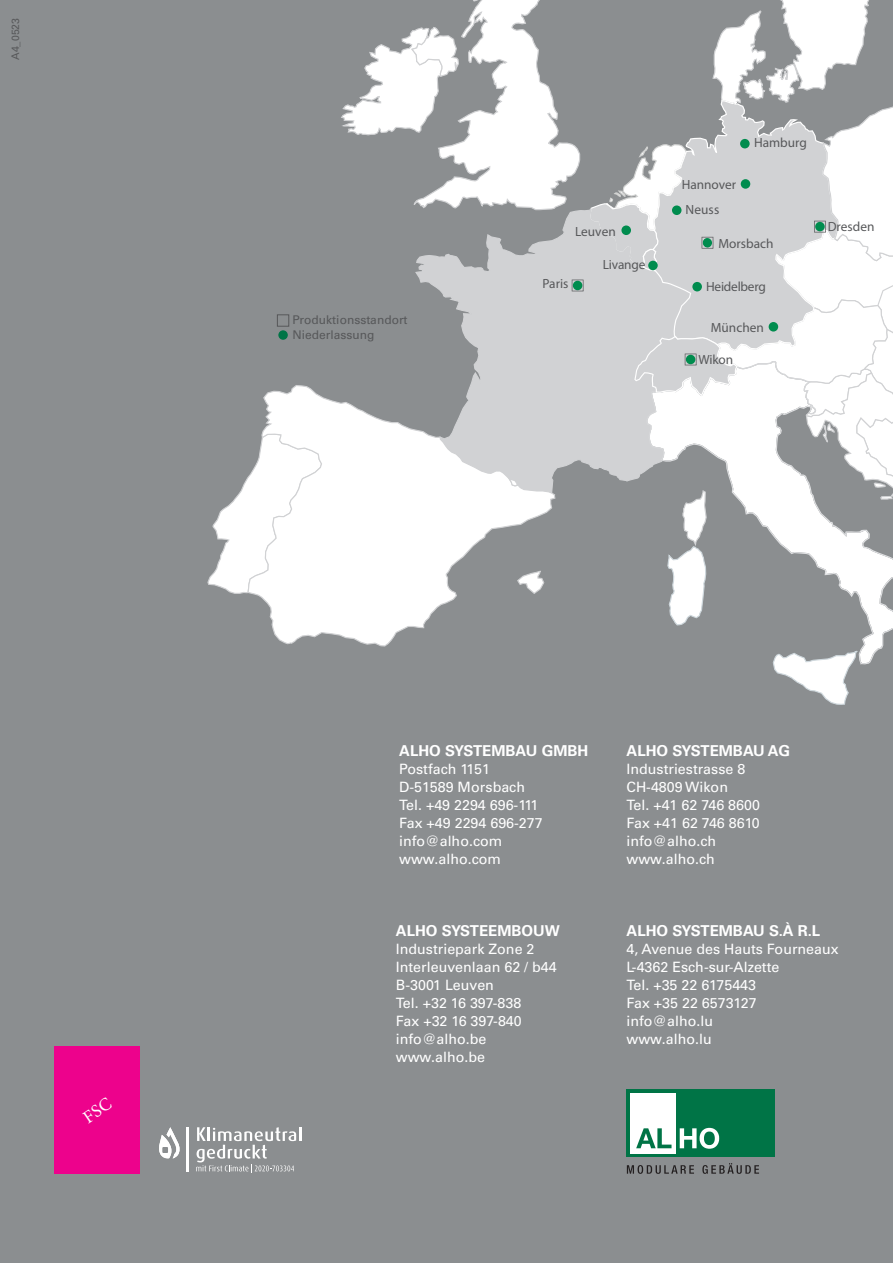
<style>
.page{position:relative;width:893px;height:1263px;background:#8b8e90}
.page>*{position:absolute;margin:0;border:0;box-sizing:border-box;transform-origin:0 0}
.t1{font:700 15px "Univers LT Pro 65";color:#fff}
.t2{font:14.25px/18px "Univers LT Pro 55 Roman";color:#fff}
.t3{font:13.35px/25px "Myriad Pro";color:#57585a}
.t4{font:12px/14.4px "Univers LT Pro 55 Roman";color:#57585a}
.t5{font:10.5px "Univers LT Pro 55 Roman";color:#57585a}
</style>
<div class="page">
<svg style="left:627px;top:1165px;width:67px;height:9px"></svg>
<svg style="left:702px;top:1163px;width:57px;height:11px"></svg>
<div style="left:626px;top:1090px;width:149px;height:67px;background:#007446"></div>
<div style="left:630px;top:1093px;width:45px;height:60px;background:#fff"></div>
<svg style="left:636px;top:1128px;width:35px;height:20px"></svg>
<svg style="left:680px;top:1128px;width:39px;height:21px"></svg>
<svg style="left:657px;top:625px;width:236px;height:40px;background:#939698"></svg>
<svg style="left:773px;top:651px;width:84px;height:54px"></svg>
<svg style="left:207px;top:434px;width:40px;height:160px"></svg>
<svg style="left:247px;top:385px;width:308px;height:261px"></svg>
<svg style="left:341px;top:0;width:552px;height:625px"></svg>
<svg style="left:159px;top:1127px;width:21px;height:32px"></svg>
<hr style="left:186px;top:1127px;width:3px;height:44px;background:#fff">
<svg style="left:196px;top:1127px;width:105px;height:46px;background:#a3a5a7"></svg>
<div style="left:277px;top:314px;width:12px;height:13px;border:1px solid #57585a"></div>
<div style="left:278px;top:330px;width:10px;height:10px;background:#007446;border-radius:50%"></div>
<div style="left:54px;top:1046px;width:85px;height:128px;background:#ed028c"></div>
<p class="t5" style="left:10px;top:60px;width:44px;rotate:-90deg">A4_0523</p>
<p class="t4" style="left:293px;top:313px;width:116px">Produktionsstandort<br>Niederlassung</p>
<p class="t3" style="left:542px;top:273px;width:27px">Paris</p>
<p class="t3" style="left:575px;top:220px;width:42px">Leuven</p>
<p class="t3" style="left:603px;top:253px;width:44px">Livange</p>
<p class="t3" style="left:682px;top:173px;width:56px">Hannover<br>Neuss</p>
<p class="t3" style="left:754px;top:132px;width:54px">Hamburg</p>
<p class="t3" style="left:718px;top:232px;width:57px">Morsbach</p>
<p class="t3" style="left:706px;top:275px;width:61px">Heidelberg</p>
<p class="t3" style="left:711px;top:316px;width:54px">München</p>
<p class="t3" style="left:698px;top:348px;width:36px">Wikon</p>
<p class="t3" style="left:828px;top:215px;width:48px">Dresden</p>
<p class="t1" style="left:399px;top:742px;width:191px">ALHO SYSTEMBAU GMBH</p>
<p class="t2" style="left:399px;top:760px;width:145px">Postfach 1151<br>D-51589 Morsbach<br>Tel. +49 2294 696-111<br>Fax +49 2294 696-277 info@alho.com www.alho.com</p>
<p class="t1" style="left:626px;top:742px;width:165px">ALHO SYSTEMBAU AG</p>
<p class="t2" style="left:626px;top:760px;width:135px">Industriestrasse 8<br>CH-4809 Wikon<br>Tel. +41 62 746 8600<br>Fax +41 62 746 8610 info@alho.ch www.alho.ch</p>
<p class="t1" style="left:396px;top:922px;width:165px">ALHO SYSTEEMBOUW</p>
<p class="t2" style="left:396px;top:940px;width:162px">Industriepark Zone 2<br>Interleuvenlaan 62 / b44<br>B-3001 Leuven<br>Tel. +32 16 397-838<br>Fax +32 16 397-840 info@alho.be www.alho.be</p>
<p class="t1" style="left:626px;top:922px;width:195px">ALHO SYSTEMBAU S.À R.L</p>
<p class="t2" style="left:626px;top:940px;width:214px">4, Avenue des Hauts Fourneaux<br>L-4362 Esch-sur-Alzette<br>Tel. +35 22 6175443<br>Fax +35 22 6573127 info@alho.lu<br>www.alho.lu</p>
</div>
